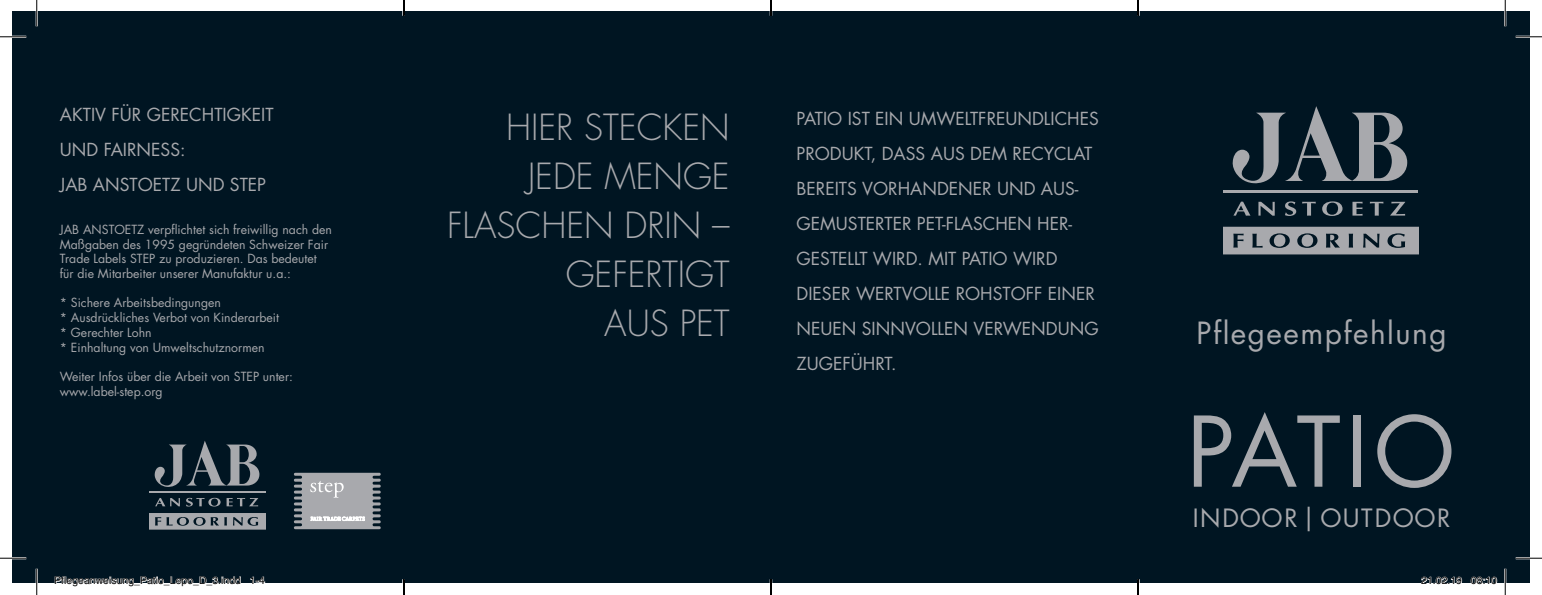
<style>
.page{position:relative;width:1542px;height:595px;background:#fff}
.page>*{position:absolute;margin:0;border:0;box-sizing:border-box;transform-origin:0 0}
.t1{font:94.33px "Futura Std";letter-spacing:.02em;color:#a8a9ad}
.t2{font:300 35px "Futura Std";color:#a8a9ad}
.t3{font:29.75px "Futura Std";letter-spacing:.05em;color:#a8a9ad}
.t4{font:24.5px "Futura Std";letter-spacing:.06em;color:#a8a9ad}
.t5{font:17.5px/35px "Futura Std";color:#a8a9ad}
.t6{font:12.25px "Futura Std";color:#a8a9ad}
.t7{font:10.5px "Helvetica";color:#000}
</style>
<div class="page">
<div style="left:13px;top:12px;width:1517px;height:570px;background:#001522"></div>
<hr style="left:1223px;top:190px;width:195px;height:2px;background:#a8a9ad">
<svg style="left:1232px;top:106px;width:175px;height:78px"></svg>
<svg style="left:1234px;top:201px;width:16px;height:14px"></svg>
<svg style="left:1258px;top:202px;width:17px;height:13px"></svg>
<svg style="left:1285px;top:201px;width:11px;height:15px"></svg>
<svg style="left:1302px;top:202px;width:14px;height:13px"></svg>
<svg style="left:1322px;top:201px;width:20px;height:15px"></svg>
<svg style="left:1352px;top:202px;width:11px;height:13px"></svg>
<svg style="left:1370px;top:202px;width:13px;height:13px"></svg>
<svg style="left:1390px;top:202px;width:15px;height:13px"></svg>
<svg style="left:1223px;top:226px;width:195px;height:28px;background:#8b9095"></svg>
<svg style="left:294px;top:472px;width:87px;height:57px;background:#9c9fa4"></svg>
<hr style="left:149px;top:490px;width:117px;height:2px;background:#a8a9ad">
<svg style="left:154px;top:441px;width:105px;height:46px"></svg>
<svg style="left:155px;top:498px;width:25px;height:8px"></svg>
<svg style="left:186px;top:497px;width:35px;height:9px"></svg>
<svg style="left:227px;top:498px;width:31px;height:8px"></svg>
<svg style="left:149px;top:513px;width:117px;height:16px;background:#8f9398"></svg>
<hr style="left:0;top:36px;width:26px;height:2px;background:#fff">
<hr style="left:1516px;top:36px;width:26px;height:2px;background:#fff">
<hr style="left:0;top:557px;width:26px;height:2px;background:#fff">
<hr style="left:1516px;top:557px;width:26px;height:2px;background:#fff">
<hr style="left:36px;top:0;width:2px;height:26px;background:#fff">
<hr style="left:36px;top:568px;width:2px;height:26px;background:#fff">
<hr style="left:1504px;top:0;width:2px;height:26px;background:#fff">
<hr style="left:1504px;top:568px;width:2px;height:26px;background:#fff">
<svg style="left:0;top:36px;width:26px;height:1px"></svg>
<svg style="left:1516px;top:36px;width:26px;height:1px"></svg>
<svg style="left:0;top:557px;width:26px;height:1px"></svg>
<svg style="left:1516px;top:557px;width:26px;height:1px"></svg>
<svg style="left:36px;top:0;width:1px;height:26px"></svg>
<svg style="left:36px;top:568px;width:1px;height:26px"></svg>
<svg style="left:1505px;top:0;width:1px;height:26px"></svg>
<svg style="left:1505px;top:568px;width:1px;height:26px"></svg>
<svg style="left:54px;top:576px;width:187px;height:7px"></svg>
<svg style="left:250px;top:576px;width:15px;height:7px"></svg>
<svg style="left:1421px;top:576px;width:41px;height:7px"></svg>
<svg style="left:1470px;top:576px;width:27px;height:7px"></svg>
<svg style="left:403px;top:0;width:2px;height:16px"></svg>
<svg style="left:403px;top:579px;width:2px;height:15px"></svg>
<svg style="left:770px;top:0;width:2px;height:16px"></svg>
<svg style="left:770px;top:579px;width:2px;height:15px"></svg>
<svg style="left:1137px;top:0;width:2px;height:16px"></svg>
<svg style="left:1137px;top:579px;width:2px;height:15px"></svg>
<p class="t5" style="left:60px;top:97px;width:215px">AKTIV FÜR GERECHTIGKEIT</p>
<p class="t5" style="left:60px;top:132px;width:127px">UND FAIRNESS:</p>
<p class="t5" style="left:60px;top:167px;width:208px">JAB ANSTOETZ UND STEP</p>
<p class="t6" style="left:60px;top:221px;width:274px">JAB ANSTOETZ verpflichtet sich freiwillig nach den</p>
<p class="t6" style="left:60px;top:236px;width:270px">Maßgaben des 1995 gegründeten Schweizer Fair</p>
<p class="t6" style="left:60px;top:251px;width:258px">Trade Labels STEP zu produzieren. Das bedeutet</p>
<p class="t6" style="left:60px;top:265px;width:233px">für die Mitarbeiter unserer Manufaktur u.a.:</p>
<p class="t6" style="left:60px;top:295px;width:163px">* Sichere Arbeitsbedingungen</p>
<p class="t6" style="left:60px;top:309px;width:221px">* Ausdrückliches Verbot von Kinderarbeit</p>
<p class="t6" style="left:60px;top:324px;width:93px">* Gerechter Lohn</p>
<p class="t6" style="left:60px;top:339px;width:206px">* Einhaltung von Umweltschutznormen</p>
<p class="t6" style="left:60px;top:368px;width:234px">Weiter Infos über die Arbeit von STEP unter:</p>
<p class="t6" style="left:60px;top:383px;width:104px">www.label-step.org</p>
<p class="t2" style="left:506px;top:106px;width:225px">HIER STECKEN</p>
<p class="t2" style="left:528px;top:155px;width:204px">JEDE MENGE</p>
<p class="t2" style="left:447px;top:204px;width:284px">FLASCHEN DRIN –</p>
<p class="t2" style="left:566px;top:253px;width:165px">GEFERTIGT</p>
<p class="t2" style="left:604px;top:302px;width:127px">AUS PET</p>
<p class="t5" style="left:797px;top:101px;width:304px">PATIO IST EIN UMWELTFREUNDLICHES<br>PRODUKT, DASS AUS DEM RECYCLAT</p>
<p class="t5" style="left:797px;top:171px;width:284px">BEREITS VORHANDENER UND AUS-</p>
<p class="t5" style="left:797px;top:206px;width:277px">GEMUSTERTER PET-FLASCHEN HER-</p>
<p class="t5" style="left:797px;top:241px;width:304px">GESTELLT WIRD. MIT PATIO WIRD<br>DIESER WERTVOLLE ROHSTOFF EINER<br>NEUEN SINNVOLLEN VERWENDUNG<br>ZUGEFÜHRT.</p>
<p class="t3" style="left:1197px;top:313px;width:252px">Pflegeempfehlung</p>
<p class="t1" style="left:1187px;top:391px;width:270px">PATIO</p>
<p class="t4" style="left:1193px;top:502px;width:259px">INDOOR | OUTDOOR</p>
<p class="t7" style="left:54px;top:572px;width:212px">Pflegeanweisung_Patio_Lepo_D_3.indd 1-4</p>
<p class="t7" style="left:1421px;top:572px;width:77px">21.02.19 08:10</p>
</div>
